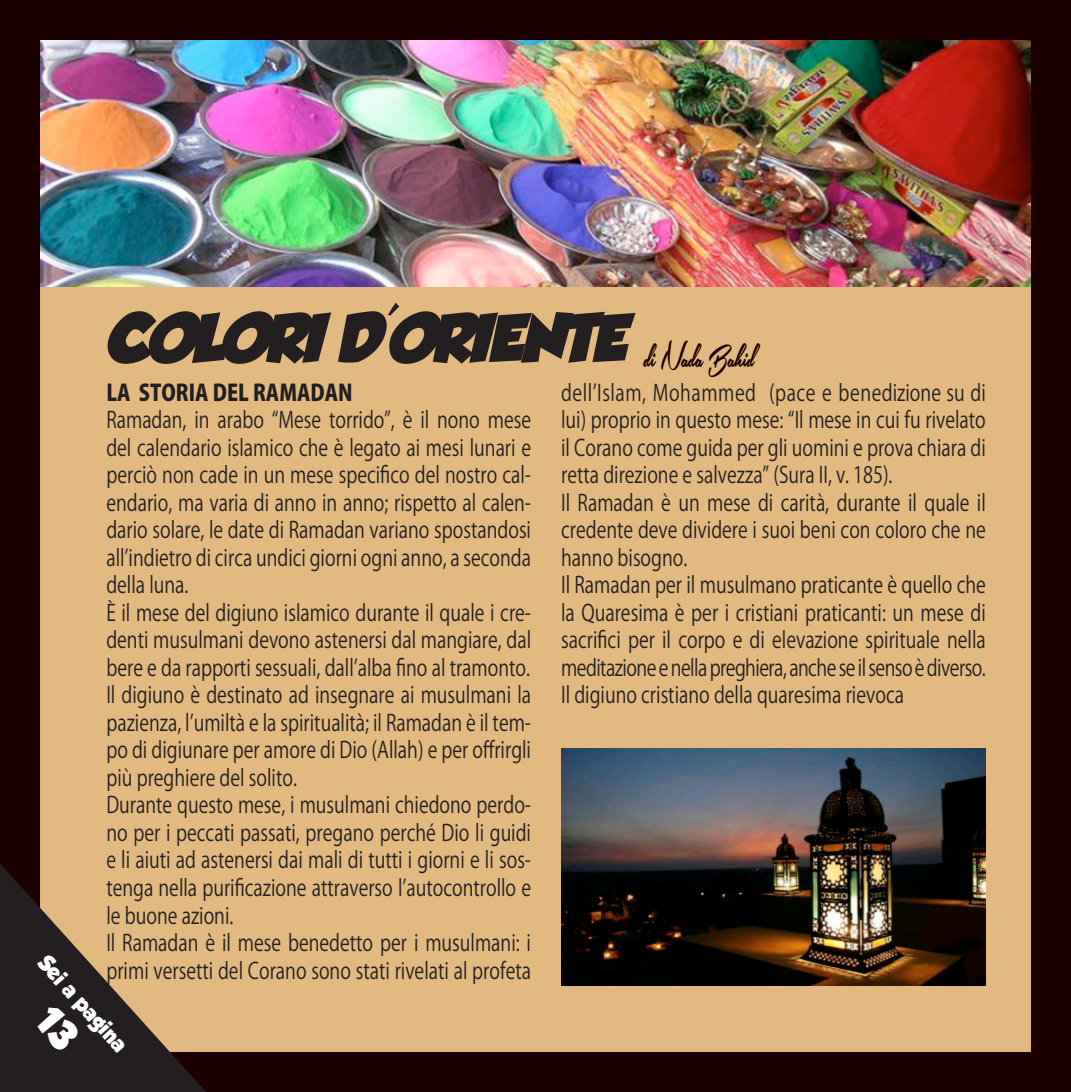
<style>
.page{position:relative;width:1071px;height:1092px;background:#fff}
.page>*{position:absolute;margin:0;border:0;box-sizing:border-box;transform-origin:0 0}
.t1{font:italic 60px "GROBOLD";color:#231f20}
.t2{font:22.5px/27.5px "Koz Go Pr 6 N";color:#231f20;scale:.8 1}
.t3{font:800 22.5px "Koz Go Pr 6 N";color:#231f20;scale:.9 1}
.t4{font:20px "GROBOLD";color:#fff}
</style>
<div class="page">
<div style="left:20px;top:20px;width:1030px;height:1051px;background:#e2b980"></div>
<div style="left:0;top:0;width:1070px;height:1091px;border:40px solid #1b0000"></div>
<img style="left:40px;top:40px;width:990px;height:246px">
<svg style="left:0;top:863px;width:206px;height:228px;fill:#231f20"></svg>
<svg style="left:1070px;top:0;width:1px;height:1091px"></svg>
<img style="left:561px;top:748px;width:424px;height:237px">
<div style="left:32px;top:1002px;width:50px;height:50px;background:#231f20"></div>
<h1 class="t1" style="left:105px;top:302px;width:651px">COLORID'ORIENTE <sub>di</sub> <sub>Nada</sub> <sub>Bahid</sub></h1>
<p class="t3" style="left:106px;top:380px;width:275px">LA STORIA DEL RAMADAN</p>
<p class="t2" style="left:106px;top:406px;width:532px">Ramadan, in arabo “Mese torrido”, è il nono mese del calendario islamico che è legato ai mesi lunari e perciò non cade in un mese specifico del nostro cal&shy;endario, ma varia di anno in anno; rispetto al calen&shy;dario solare, le date di Ramadan variano spostandosi all’indietro di circa undici giorni ogni anno, a seconda della luna.<br>è il mese del digiuno islamico durante il quale i cre&shy;denti musulmani devono astenersi dal mangiare, dal bere e da rapporti sessuali, dall’alba fino al tramonto.<br>Il digiuno è destinato ad insegnare ai musulmani la pazienza, l’umiltà e la spiritualità; il Ramadan è il tem&shy;po di digiunare per amore di Dio (Allah) e per offrirgli più preghiere del solito.<br>Durante questo mese, i musulmani chiedono perdo&shy;no per i peccati passati, pregano perché Dio li guidi e li aiuti ad astenersi dai mali di tutti i giorni e li sos&shy;tenga nella purificazione attraverso l’autocontrollo e le buone azioni.<br>Il Ramadan è il mese benedetto per i musulmani: i primi versetti del Corano sono stati rivelati al profeta</p>
<p class="t4" style="left:52px;top:951px;width:122px;rotate:48deg">Sei a pagina</p>
<p class="t2" style="left:561px;top:379px;width:532px">dell’Islam, Mohammed (pace e benedizione su di lui) proprio in questo mese: “Il mese in cui fu rivelato il Corano come guida per gli uomini e prova chiara di retta direzione e salvezza” (Sura II, v. 185).<br>Il Ramadan è un mese di carità, durante il quale il credente deve dividere i suoi beni con coloro che ne hanno bisogno.<br>Il Ramadan per il musulmano praticante è quello che la Quaresima è per i cristiani praticanti: un mese di sacrifici per il corpo e di elevazione spirituale nella meditazione e nella preghiera, anche se il senso è diverso.<br>Il digiuno cristiano della quaresima rievoca</p>
</div>
